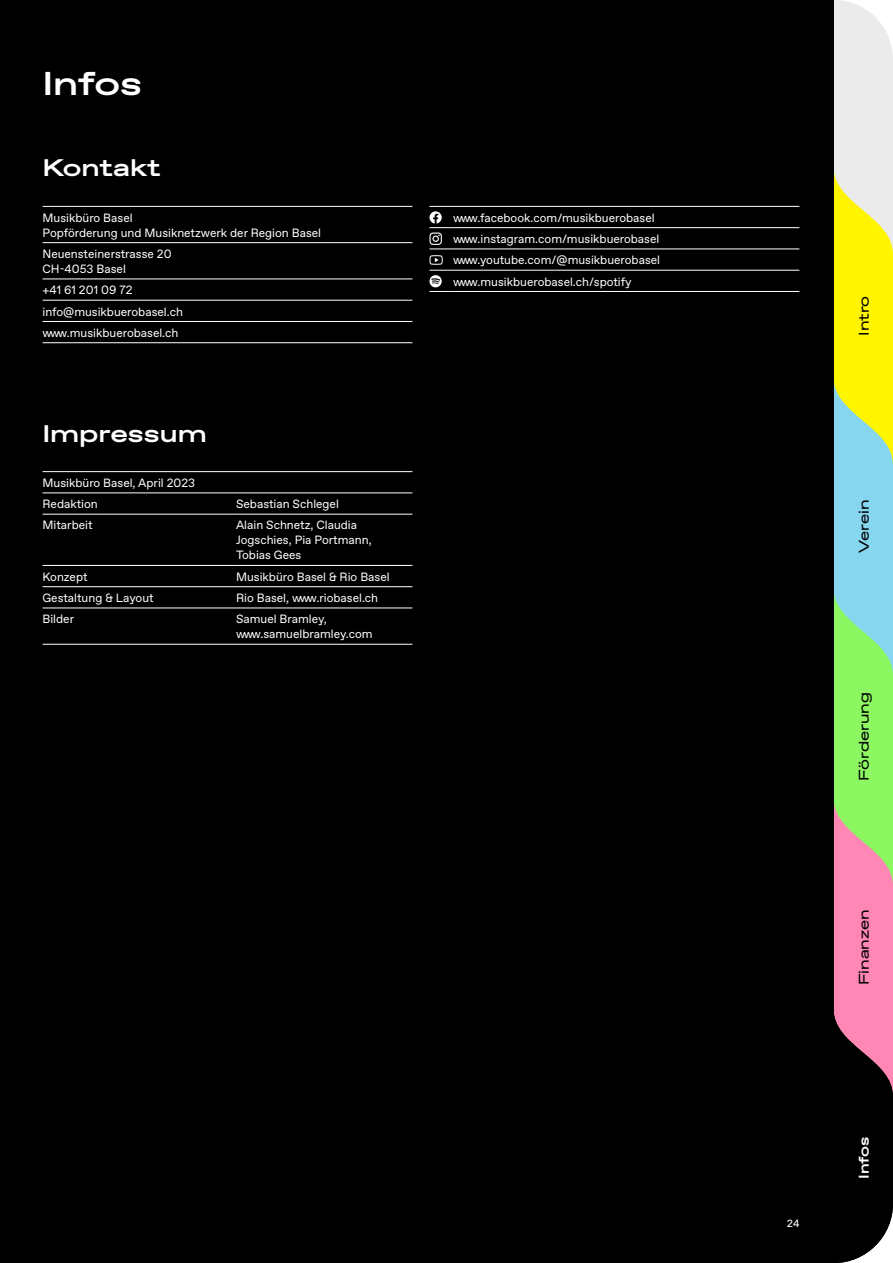
<style>
.page{position:relative;width:893px;height:1263px;background:#fff}
.page>*{position:absolute;margin:0;border:0;box-sizing:border-box;transform-origin:0 0}
.t1{font:700 33px "ABC Favorit Expanded";letter-spacing:-.01em;color:#fff}
.t2{font:700 24px "ABC Favorit Expanded";color:#fff}
.t3{font:14.1px "ABC Favorit Expanded";color:#000}
.t4{font:700 14.1px "ABC Favorit Expanded";color:#fff}
.t5{font:12px/21.3px "ABC Favorit";color:#fff}
.t6{font:10.5px "ABC Favorit Mono";color:#fff}
</style>
<div class="page">
<div style="left:0;top:0;width:833px;height:1263px;background:#000"></div>
<svg style="left:774px;top:0;width:119px;height:1263px"></svg>
<hr style="left:43px;top:206px;width:369px;height:1px;background:#fff">
<hr style="left:43px;top:242px;width:369px;height:1px;background:#fff">
<hr style="left:43px;top:279px;width:369px;height:1px;background:#fff">
<hr style="left:43px;top:300px;width:369px;height:1px;background:#fff">
<hr style="left:43px;top:321px;width:369px;height:1px;background:#fff">
<hr style="left:43px;top:342px;width:369px;height:1px;background:#fff">
<hr style="left:453px;top:206px;width:346px;height:1px;background:#fff">
<hr style="left:453px;top:227px;width:346px;height:1px;background:#fff">
<hr style="left:453px;top:249px;width:346px;height:1px;background:#fff">
<hr style="left:453px;top:270px;width:346px;height:1px;background:#fff">
<hr style="left:453px;top:291px;width:346px;height:1px;background:#fff">
<hr style="left:43px;top:471px;width:193px;height:1px;background:#fff">
<hr style="left:236px;top:471px;width:176px;height:1px;background:#fff">
<hr style="left:43px;top:493px;width:193px;height:1px;background:#fff">
<hr style="left:236px;top:493px;width:176px;height:1px;background:#fff">
<hr style="left:43px;top:514px;width:193px;height:1px;background:#fff">
<hr style="left:236px;top:514px;width:176px;height:1px;background:#fff">
<hr style="left:43px;top:565px;width:193px;height:1px;background:#fff">
<hr style="left:236px;top:565px;width:176px;height:1px;background:#fff">
<hr style="left:43px;top:586px;width:193px;height:1px;background:#fff">
<hr style="left:236px;top:586px;width:176px;height:1px;background:#fff">
<hr style="left:43px;top:608px;width:193px;height:1px;background:#fff">
<hr style="left:236px;top:608px;width:176px;height:1px;background:#fff">
<hr style="left:43px;top:644px;width:193px;height:1px;background:#fff">
<hr style="left:236px;top:644px;width:176px;height:1px;background:#fff">
<svg style="left:429px;top:206px;width:24px;height:86px"></svg>
<div style="left:808px;top:0;width:25px;height:1263px;background:#000"></div>
<h1 class="t1" style="left:43px;top:63px;width:101px">Infos</h1>
<h2 class="t2" style="left:43px;top:154px;width:120px">Kontakt</h2>
<p class="t5" style="left:43px;top:210px;width:280px;line-height:15px">Musikbüro Basel<br>Popförderung und Musiknetzwerk der Region Basel</p>
<p class="t5" style="left:43px;top:247px;width:131px;line-height:15px">Neuensteinerstrasse 20<br>CH-4053 Basel</p>
<p class="t5" style="left:43px;top:280px;width:142px">+41 61 201 09 72 info@musikbuerobasel.ch www.musikbuerobasel.ch</p>
<h2 class="t2" style="left:43px;top:419px;width:166px">Impressum</h2>
<p class="t5" style="left:43px;top:472px;width:154px">Musikbüro Basel, April 2023<br>Redaktion</p>
<p class="t5" style="left:236px;top:494px;width:104px">Sebastian Schlegel</p>
<p class="t5" style="left:43px;top:515px;width:52px">Mitarbeit</p>
<p class="t5" style="left:236px;top:518px;width:137px;line-height:15px">Alain Schnetz, Claudia<br>Jogschies, Pia Portmann,<br>Tobias Gees</p>
<p class="t5" style="left:43px;top:566px;width:47px">Konzept</p>
<p class="t5" style="left:236px;top:566px;width:155px">Musikbüro Basel &amp; Rio Basel</p>
<p class="t5" style="left:43px;top:587px;width:113px">Gestaltung &amp; Layout</p>
<p class="t5" style="left:236px;top:587px;width:144px">Rio Basel, www.riobasel.ch</p>
<p class="t5" style="left:43px;top:609px;width:33px">Bilder</p>
<p class="t5" style="left:236px;top:612px;width:138px;line-height:15px">Samuel Bramley, www.samuelbramley.com</p>
<p class="t5" style="left:453px;top:207px;width:208px">www.facebook.com/musikbuerobasel www.instagram.com/musikbuerobasel www.youtube.com/@musikbuerobasel www.musikbuerobasel.ch/spotify</p>
<p class="t3" style="left:855px;top:336px;width:42px;rotate:-90deg">Intro</p>
<p class="t3" style="left:855px;top:553px;width:55px;rotate:-90deg">Verein</p>
<p class="t3" style="left:855px;top:781px;width:91px;rotate:-90deg">Förderung</p>
<p class="t3" style="left:855px;top:985px;width:78px;rotate:-90deg">Finanzen</p>
<p class="t6" style="left:787px;top:1217px;width:14px">24</p>
<p class="t4" style="left:855px;top:1179px;width:44px;rotate:-90deg">Infos</p>
</div>
